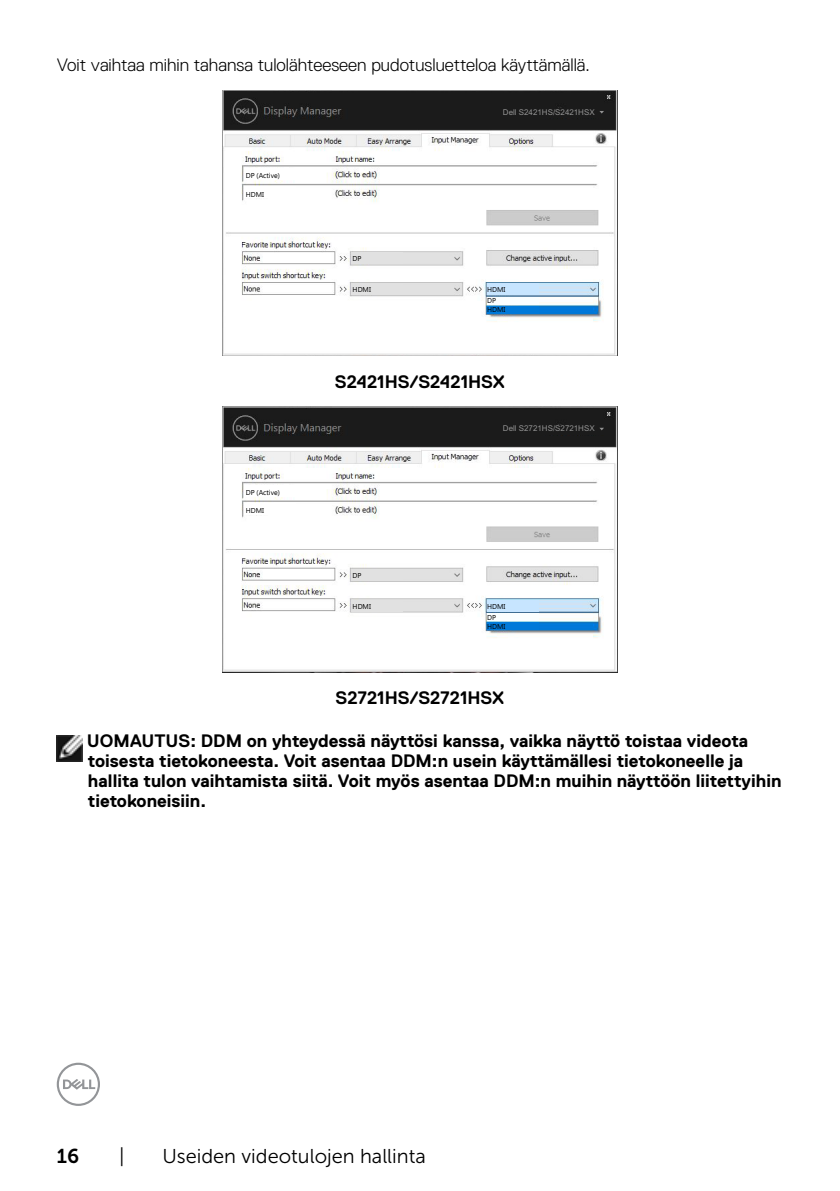
<style>
.page{position:relative;width:840px;height:1191px;background:#fff}
.page>*{position:absolute;margin:0;border:0;box-sizing:border-box;transform-origin:0 0}
.t1{font:20px "Museo Sans For Dell 300";color:#000}
.t2{font:20px "Museo Sans For Dell 700";color:#000}
.t3{font:700 18px/20px "Dell Replica";color:#000}
.t4{font:300 18px "Dell Replica";color:#000}
.t5{font:8px "Arial";color:#939393}
.t6{font:7px/11.2px "Ebrima";color:#000}
</style>
<div class="page">
<svg style="left:57px;top:1062px;width:43px;height:44px"></svg>
<img style="left:223px;top:90px;width:393px;height:266px">
<div style="left:519px;top:108px;width:86px;height:10px;background:#1b1b1b"></div>
<div style="left:244px;top:168px;width:52px;height:12px;background:#fff"></div>
<div style="left:244px;top:186px;width:52px;height:12px;background:#fff"></div>
<div style="left:351px;top:252px;width:52px;height:12px;background:#e1e1e1"></div>
<div style="left:351px;top:283px;width:52px;height:12px;background:#e1e1e1"></div>
<div style="left:487px;top:283px;width:52px;height:11px;background:#c7e5ff"></div>
<div style="left:486px;top:297px;width:52px;height:7px;background:#fafeff"></div>
<div style="left:486px;top:306px;width:52px;height:7px;background:#0079d9"></div>
<img style="left:223px;top:407px;width:393px;height:265px">
<div style="left:519px;top:425px;width:86px;height:9px;background:#1b1b1b"></div>
<div style="left:244px;top:485px;width:52px;height:12px;background:#fff"></div>
<div style="left:244px;top:503px;width:52px;height:12px;background:#fff"></div>
<div style="left:351px;top:569px;width:52px;height:12px;background:#e1e1e1"></div>
<div style="left:351px;top:600px;width:52px;height:12px;background:#e1e1e1"></div>
<div style="left:487px;top:600px;width:52px;height:11px;background:#c7e5ff"></div>
<div style="left:486px;top:614px;width:52px;height:7px;background:#fafeff"></div>
<div style="left:486px;top:623px;width:52px;height:7px;background:#0079d9"></div>
<img style="left:57px;top:736px;width:25px;height:25px">
<p class="t4" style="left:57px;top:55px;width:534px">Voit vaihtaa mihin tahansa tulolähteeseen pudotusluetteloa käyttämällä.</p>
<p class="t5" style="left:502px;top:107px;width:93px">Dell S2421HS/S2421HSX</p>
<p class="t6" style="left:245px;top:170px;width:36px">DP (Active)</p>
<p class="t6" style="left:245px;top:188px;width:20px">HDMI</p>
<p class="t6" style="left:245px;top:487px;width:36px">DP (Active)</p>
<p class="t6" style="left:245px;top:505px;width:20px">HDMI</p>
<p class="t6" style="left:352px;top:252px;width:10px">DP</p>
<p class="t6" style="left:352px;top:283px;width:20px">HDMI</p>
<p class="t6" style="left:487px;top:283px;width:20px">HDMI<br>DP</p>
<p class="t6" style="left:487px;top:304px;width:20px">HDMI</p>
<p class="t3" style="left:335px;top:371px;width:171px">S2421HS/S2421HSX</p>
<p class="t5" style="left:502px;top:424px;width:93px">Dell S2721HS/S2721HSX</p>
<p class="t6" style="left:352px;top:569px;width:10px">DP</p>
<p class="t6" style="left:352px;top:600px;width:20px">HDMI</p>
<p class="t6" style="left:487px;top:600px;width:20px">HDMI<br>DP</p>
<p class="t6" style="left:487px;top:620px;width:20px">HDMI</p>
<p class="t3" style="left:335px;top:688px;width:170px">S2721HS/S2721HSX</p>
<p class="t3" style="left:87px;top:731px;width:695px">UOMAUTUS: DDM on yhteydessä näyttösi kanssa, vaikka näyttö toistaa videota toisesta tietokoneesta. Voit asentaa DDM:n usein käyttämällesi tietokoneelle ja hallita tulon vaihtamista siitä. Voit myös asentaa DDM:n muihin näyttöön liitettyihin tietokoneisiin.</p>
<p class="t2" style="left:57px;top:1144px;width:24px">16</p>
<p class="t1" style="left:119px;top:1145px;width:7px">|</p>
<p class="t1" style="left:162px;top:1145px;width:265px">Useiden videotulojen hallinta</p>
</div>
